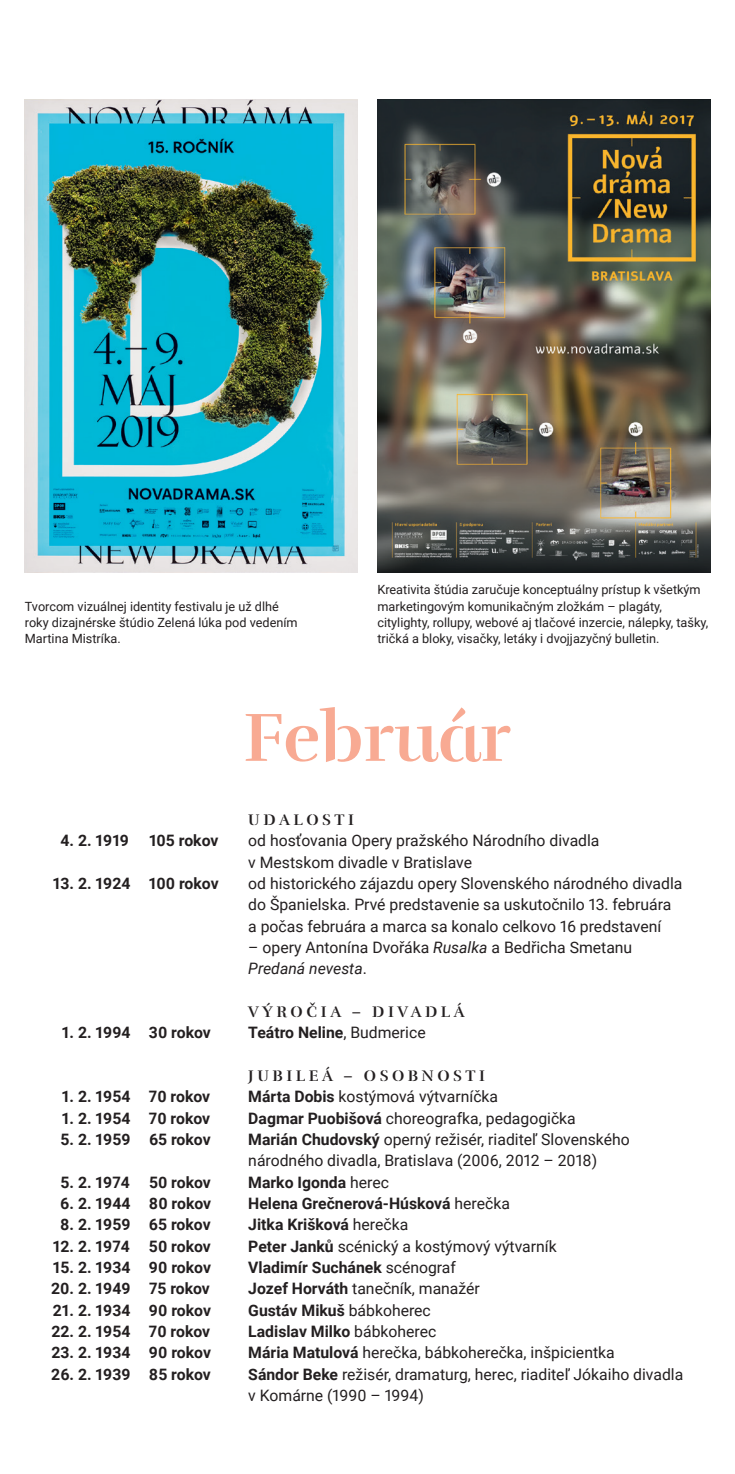
<style>
.page{position:relative;width:735px;height:1474px;background:#fff}
.page>*{position:absolute;margin:0;border:0;box-sizing:border-box;transform-origin:0 0}
.t1{font:70px "Rufina Stencil Alt 02 Bold CE";color:#f8aa93}
.t2{font:15.75px/21.3px "Roboto";color:#231f20}
.t3{font:700 15.75px "Roboto";color:#231f20}
.t4{font:15.75px "Rufina Stencil Alt 02 Bold CE";letter-spacing:.225em;color:#231f20}
.t5{font:12.6px/16.3px "Roboto";color:#231f20}
.s1{font-style:italic}
.s2{font-weight:400}
.s3{font-weight:700}
</style>
<div class="page">
<img style="left:377px;top:99px;width:332px;height:473px">
<img style="left:25px;top:99px;width:332px;height:473px">
<p class="t5" style="left:25px;top:597px;width:274px">Tvorcom vizuálnej identity festivalu je už dlhé roky dizajnérske štúdio Zelená lúka pod vedením<br>Martina Mistríka.</p>
<p class="t5" style="left:377px;top:581px;width:332px">Kreativita štúdia zaručuje konceptuálny prístup k všetkým marketingovým komunikačným zložkám – plagáty, citylighty, rollupy, webové aj tlačové inzercie, nálepky, tašky, tričká a bloky, visačky, letáky i dvojjazyčný bulletin.</p>
<h1 class="t1" style="left:243px;top:691px;width:269px">Február</h1>
<p class="t4" style="left:248px;top:809px;width:107px">UDALOSTI</p>
<p class="t3" style="left:60px;top:829px;width:70px">4. 2. 1919</p>
<p class="t3" style="left:149px;top:829px;width:71px">105 rokov</p>
<p class="t2" style="left:248px;top:829px;width:352px">od hosťovania Opery pražského Národního divadla v Mestskom divadle v Bratislave</p>
<p class="t3" style="left:53px;top:872px;width:167px">13. 2. 1924 100 rokov</p>
<p class="t2" style="left:248px;top:872px;width:435px">od historického zájazdu opery Slovenského národného divadla do Španielska. Prvé predstavenie sa uskutočnilo 13. februára a počas februára a marca sa konalo celkovo 16 predstavení</p>
<p class="t2" style="left:248px;top:936px;width:385px">– opery Antonína Dvořáka <span class="s1">Rusalka</span> a Bedřicha Smetanu<br><span class="s1">Predaná nevesta</span>.</p>
<p class="t4" style="left:248px;top:1001px;width:218px">VÝROČIA – DIVADLÁ</p>
<p class="t3" style="left:62px;top:1021px;width:150px">1. 2. 1994 30 rokov</p>
<p class="t3" style="left:248px;top:1021px;width:179px">Teátro Neline<span class="s2">, Budmerice</span></p>
<p class="t4" style="left:248px;top:1065px;width:238px">JUBILEÁ – OSOBNOSTI</p>
<p class="t3" style="left:62px;top:1085px;width:150px">1. 2. 1954 70 rokov</p>
<p class="t2" style="left:248px;top:1085px;width:251px"><span class="s3">Márta Dobis</span> kostýmová výtvarníčka</p>
<p class="t3" style="left:62px;top:1106px;width:150px">1. 2. 1954 70 rokov</p>
<p class="t2" style="left:248px;top:1106px;width:329px"><span class="s3">Dagmar Puobišová</span> choreografka, pedagogička</p>
<p class="t3" style="left:60px;top:1128px;width:152px">5. 2. 1959 65 rokov</p>
<p class="t2" style="left:248px;top:1127px;width:383px"><span class="s3">Marián Chudovský</span> operný režisér, riaditeľ Slovenského národného divadla, Bratislava (2006, 2012 – 2018)</p>
<p class="t3" style="left:60px;top:1170px;width:152px">5. 2. 1974 50 rokov</p>
<p class="t3" style="left:248px;top:1170px;width:142px">Marko Igonda <span class="s2">herec</span></p>
<p class="t3" style="left:60px;top:1192px;width:152px">6. 2. 1944 80 rokov</p>
<p class="t3" style="left:248px;top:1192px;width:263px">Helena Grečnerová-Húsková <span class="s2">herečka</span></p>
<p class="t3" style="left:60px;top:1213px;width:152px">8. 2. 1959 65 rokov</p>
<p class="t3" style="left:248px;top:1213px;width:161px">Jitka Krišková <span class="s2">herečka</span></p>
<p class="t3" style="left:53px;top:1234px;width:159px">12. 2. 1974 50 rokov</p>
<p class="t2" style="left:248px;top:1234px;width:310px"><span class="s3">Peter Janků</span> scénický a kostýmový výtvarník</p>
<p class="t3" style="left:53px;top:1256px;width:159px">15. 2. 1934 90 rokov</p>
<p class="t3" style="left:248px;top:1256px;width:209px">Vladimír Suchánek <span class="s2">scénograf</span></p>
<p class="t3" style="left:51px;top:1277px;width:160px">20. 2. 1949 75 rokov</p>
<p class="t2" style="left:248px;top:1277px;width:233px"><span class="s3">Jozef Horváth</span> tanečník, manažér</p>
<p class="t3" style="left:53px;top:1298px;width:159px">21. 2. 1934 90 rokov</p>
<p class="t3" style="left:248px;top:1298px;width:184px">Gustáv Mikuš <span class="s2">bábkoherec</span></p>
<p class="t3" style="left:51px;top:1320px;width:160px">22. 2. 1954 70 rokov</p>
<p class="t3" style="left:248px;top:1320px;width:189px">Ladislav Milko <span class="s2">bábkoherec</span></p>
<p class="t3" style="left:51px;top:1341px;width:161px">23. 2. 1934 90 rokov</p>
<p class="t2" style="left:248px;top:1341px;width:368px"><span class="s3">Mária Matulová</span> herečka, bábkoherečka, inšpicientka</p>
<p class="t3" style="left:51px;top:1362px;width:161px">26. 2. 1939 85 rokov</p>
<p class="t2" style="left:248px;top:1362px;width:436px"><span class="s3">Sándor Beke</span> režisér, dramaturg, herec, riaditeľ Jókaiho divadla v Komárne (1990 – 1994)</p>
</div>
